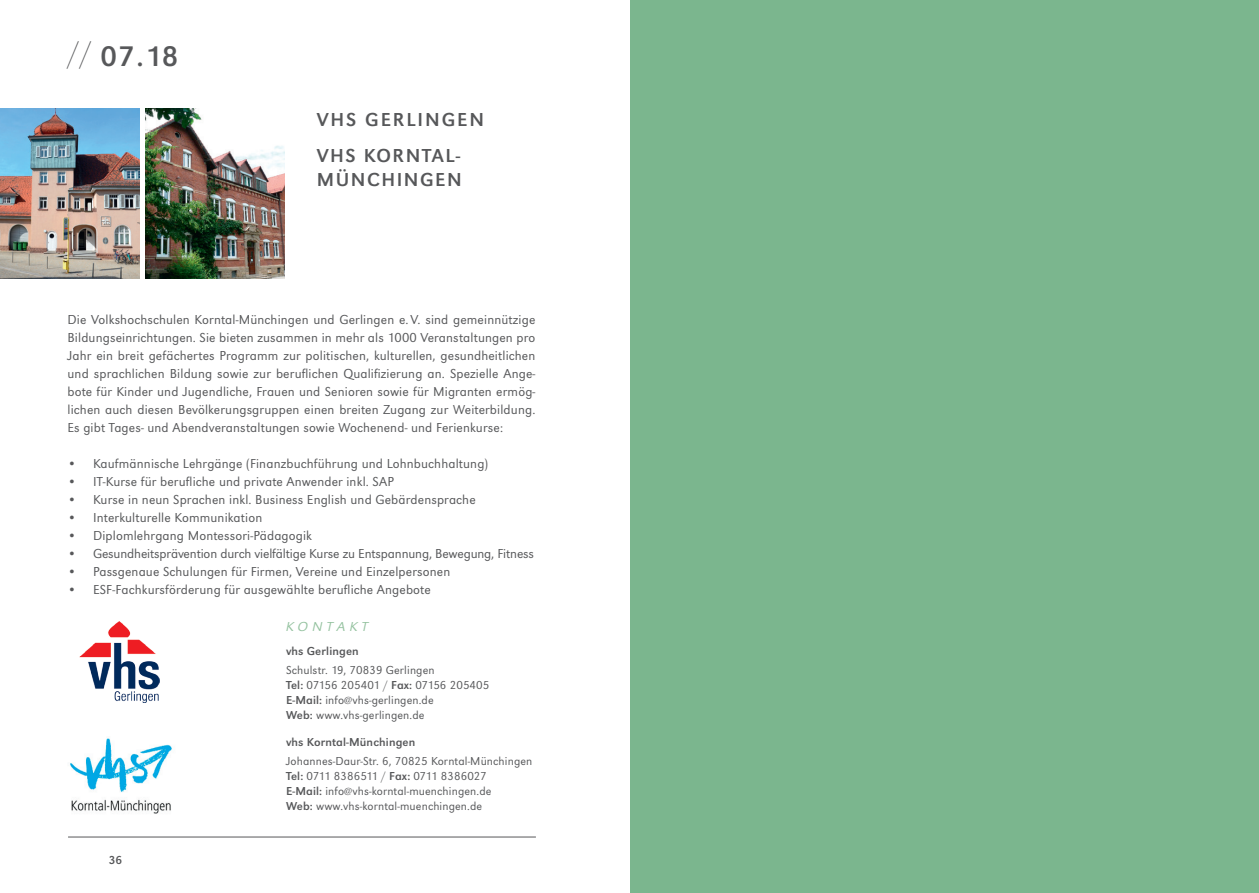
<style>
.page{position:relative;width:1259px;height:893px;background:#fff}
.page>*{position:absolute;margin:0;border:0;box-sizing:border-box;transform-origin:0 0}
.t1{font:29.4px "URW Grotesk T";color:#57585a}
.t2{font:19.5px/36px "URW Grotesk T";letter-spacing:.08em;color:#57585a}
.t3{font:13.5px/18px "URW Grotesk T Ligh";letter-spacing:.01em;color:#57585a;text-align:justify}
.t4{font:13.5px "URW Grotesk T Ligh";letter-spacing:-.01em;color:#57585a}
.t5{font:13.5px "URW Grotesk T Ligh Wide Obli";letter-spacing:.3em;color:#96c3a1}
.t6{font:12px/15px "URW Grotesk T Ligh";letter-spacing:.01em;color:#57585a}
.t7{font:12px "URW Grotesk T";letter-spacing:.01em;color:#57585a}
.s1{font-family:"URW Grotesk T Extr Ligh"}
.s2{font-family:"URW Grotesk T"}
</style>
<div class="page">
<hr style="left:68px;top:837px;width:468px;height:1px;background:#57585a">
<img style="left:0;top:108px;width:140px;height:170px">
<img style="left:145px;top:108px;width:140px;height:170px">
<img style="left:70px;top:738px;width:102px;height:76px">
<img style="left:79px;top:621px;width:80px;height:81px">
<div style="left:630px;top:0;width:629px;height:893px;background:#7bb68e"></div>
<h1 class="t1" style="left:68px;top:40px;width:112px"><span class="s1">//</span> 07.18</h1>
<h2 class="t2" style="left:317px;top:101px;width:78px">VHs Gerlingen vhs Korntal</h2>
<h2 class="t2" style="left:456px;top:137px;width:6px">-</h2>
<h2 class="t2" style="left:317px;top:161px;width:79px">Münchingen</h2>
<p class="t3" style="left:67px;top:310px;width:469px">Die Volkshochschulen Korntal-Münchingen und Gerlingen e.V. sind gemeinnützige Bildungseinrichtungen. Sie bieten zusammen in mehr als 1000 Veranstaltungen pro Jahr ein breit gefächertes Programm zur politischen, kulturellen, gesundheitlichen und sprachlichen Bildung sowie zur beruflichen Qualifizierung an. Spezielle Ange&shy;bote für Kinder und Jugendliche, Frauen und Senioren sowie für Migranten ermög&shy;lichen auch diesen Bevölkerungsgruppen einen breiten Zugang zur Weiterbildung.<br>Es gibt Tages- und Abendveranstaltungen sowie Wochenend- und Ferienkurse:</p>
<p class="t3" style="left:68px;top:454px;width:422px">• Kaufmännische Lehrgänge (Finanzbuchführung und Lohnbuchhaltung)</p>
<p class="t3" style="left:68px;top:472px;width:328px">• IT-Kurse für berufliche und private Anwender inkl. SAP</p>
<p class="t3" style="left:68px;top:490px;width:410px">• Kurse in neun Sprachen inkl. Business English und Gebärdensprache</p>
<p class="t3" style="left:68px;top:508px;width:196px">• Interkulturelle Kommunikation</p>
<p class="t3" style="left:68px;top:526px;width:246px">• Diplomlehrgang Montessori-Pädagogik</p>
<p class="t4" style="left:68px;top:546px;width:468px">• Gesundheitsprävention durch vielfältige Kurse zu Entspannung, Bewegung, Fitness</p>
<p class="t3" style="left:68px;top:562px;width:384px">• Passgenaue Schulungen für Firmen, Vereine und Einzelpersonen</p>
<p class="t3" style="left:68px;top:580px;width:365px">• ESF-Fachkursförderung für ausgewählte berufliche Angebote</p>
<p class="t7" style="left:109px;top:853px;width:15px">36</p>
<p class="t5" style="left:286px;top:619px;width:84px">KONTAKT</p>
<p class="t7" style="left:286px;top:644px;width:74px">vhs Gerlingen</p>
<p class="t6" style="left:286px;top:662px;width:205px">Schulstr. 19, 70839 Gerlingen<br><span class="s2">Tel:</span> 07156 205401 / <span class="s2">Fax:</span> 07156 205405<br><span class="s2">E-Mail:</span> info@vhs-gerlingen.de<br><span class="s2">Web:</span> www.vhs-gerlingen.de</p>
<p class="t7" style="left:286px;top:735px;width:131px">vhs Korntal-Münchingen</p>
<p class="t6" style="left:286px;top:754px;width:248px">Johannes-Daur-Str. 6, 70825 Korntal-Münchingen <span class="s2">Tel:</span> 0711 8386511 / <span class="s2">Fax:</span> 0711 8386027<br><span class="s2">E-Mail:</span> info@vhs-korntal-muenchingen.de<br><span class="s2">Web:</span> www.vhs-korntal-muenchingen.de</p>
</div>
